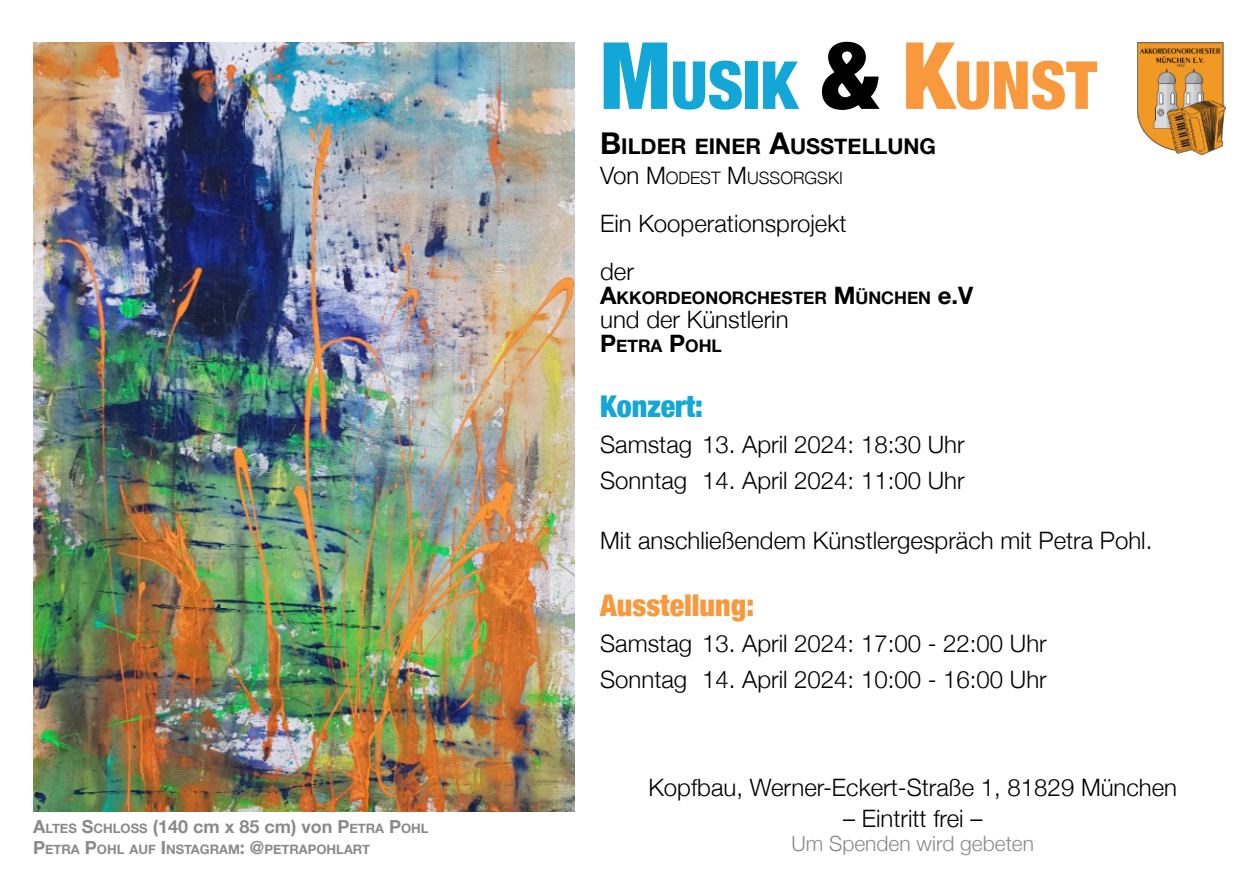
<style>
.page{position:relative;width:1260px;height:894px;background:#fff}
.page>*{position:absolute;margin:0;border:0;box-sizing:border-box;transform-origin:0 0}
.t1{font:900 condensed 66.3px "Helvetica Neue";color:#13a7d7}
.t2{font:900 condensed 30px "Helvetica Neue";color:#f9993e}
.t3{font:900 condensed 30px "Helvetica Neue";color:#13a7d7}
.t4{font:300 24px/36px "Helvetica Neue";color:#000}
.t5{font:700 21.6px "Helvetica Neue";color:#000}
.t6{font:300 21px "Helvetica Neue";color:#8a8a8a}
.t7{font:700 18px "Helvetica Neue";color:#8a8a8a}
.t8{font:700 17.4px "Helvetica Neue";color:#000}
.t9{font:300 17.1px "Helvetica Neue";color:#000}
.t10{font:700 12.9px "Helvetica Neue";color:#8a8a8a}
.s1{font-size:12.9px}
.s2{font-size:18px}
.s3{font-size:93px}
.s4{font-size:93px;color:#000}
.s5{font-size:93px;color:#f9993e}
.s6{color:#f9993e}
.s7{font-size:30px}
.s8{font-size:24px}
</style>
<div class="page">
<img style="left:33px;top:43px;width:541px;height:768px">
<img style="left:1138px;top:42px;width:88px;height:113px">
<p class="t7" style="left:33px;top:815px;width:397px">A<span class="s1">LTES</span> S<span class="s1">CHLOSS</span> (140 cm x 85 cm) von P<span class="s1">ETRA</span> P<span class="s1">OHL</span></p>
<p class="t10" style="left:33px;top:841px;width:338px"><span class="s2">P</span>ETRA <span class="s2">P</span>OHL AUF <span class="s2">I</span>NSTAGRAM<span class="s2">: @</span>PETRAPOHLART</p>
<h1 class="t1" style="left:600px;top:44px;width:498px"><span class="s3">M</span>USIK <span class="s4">&amp;</span> <span class="s5">K</span><span class="s6">UNST</span></h1>
<p class="t5" style="left:600px;top:133px;width:337px"><span class="s7">B</span>ILDER EINER <span class="s7">A</span>USSTELLUNG</p>
<p class="t9" style="left:600px;top:167px;width:244px"><span class="s8">Von M</span>ODEST <span class="s8">M</span>USSORGSKI</p>
<p class="t4" style="left:600px;top:199px;width:248px;line-height:48px">Ein Kooperationsprojekt der</p>
<p class="t8" style="left:600px;top:287px;width:375px"><span class="s8">A</span>KKORDEONORCHESTER <span class="s8">M</span>ÜNCHEN <span class="s8">e.V</span></p>
<p class="t4" style="left:600px;top:301px;width:190px">und der Künstlerin</p>
<p class="t8" style="left:600px;top:335px;width:123px"><span class="s8">P</span>ETRA <span class="s8">P</span>OHL</p>
<p class="t3" style="left:600px;top:388px;width:104px">Konzert:</p>
<p class="t4" style="left:600px;top:426px;width:366px">Samstag 13. April 2024: 18:30 Uhr<br>Sonntag 14. April 2024: 11:00 Uhr</p>
<p class="t4" style="left:600px;top:522px;width:554px">Mit anschließendem Künstlergespräch mit Petra Pohl.</p>
<p class="t2" style="left:600px;top:586px;width:156px">Ausstellung:</p>
<p class="t4" style="left:600px;top:625px;width:448px">Samstag 13. April 2024: 17:00 - 22:00 Uhr<br>Sonntag 14. April 2024: 10:00 - 16:00 Uhr</p>
<p class="t4" style="left:648px;top:769px;width:530px">Kopfbau, Werner-Eckert-Straße 1, 81829 München</p>
<p class="t4" style="left:843px;top:800px;width:141px">– Eintritt frei –</p>
<p class="t6" style="left:791px;top:830px;width:244px">Um Spenden wird gebeten</p>
</div>
